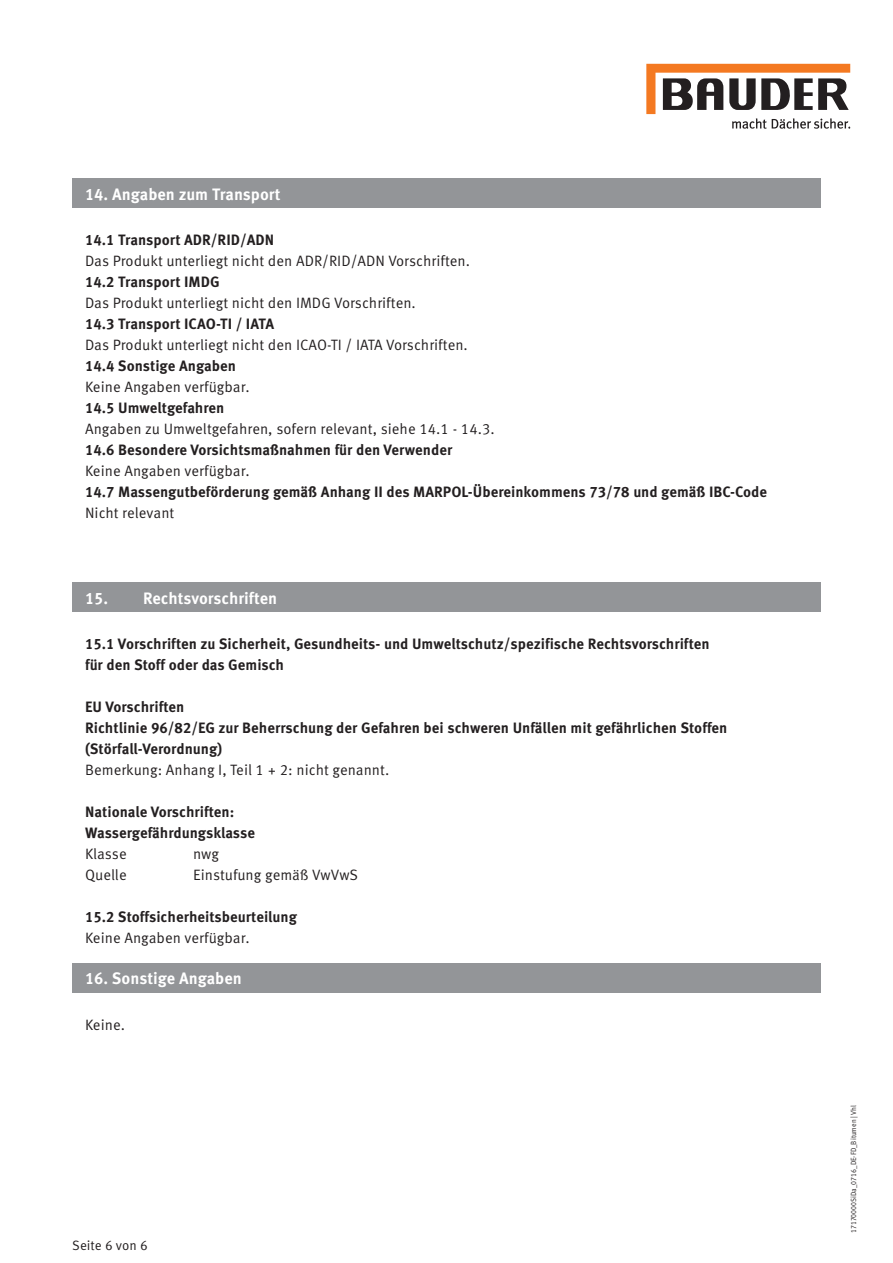
<style>
.page{position:relative;width:893px;height:1263px;background:#fff}
.page>*{position:absolute;margin:0;border:0;box-sizing:border-box;transform-origin:0 0}
.t1{font:700 16.5px "Meta Correspondence Pro";color:#fff}
.t2{font:700 15px/21px "Meta Correspondence Pro";color:#231f20}
.t3{font:15px "Meta Correspondence Pro";color:#231f20}
.t4{font:13.5px "Meta Correspondence Pro";color:#231f20}
.t5{font:7.5px "Meta Correspondence Pro";color:#231f20;scale:.9 1}
</style>
<div class="page">
<svg style="left:646px;top:64px;width:204px;height:65px"></svg>
<div style="left:72px;top:179px;width:749px;height:29px;background:#939598"></div>
<div style="left:72px;top:583px;width:749px;height:29px;background:#939598"></div>
<div style="left:72px;top:963px;width:749px;height:30px;background:#939598"></div>
<p class="t1" style="left:85px;top:181px;width:197px">14. Angaben zum Transport</p>
<p class="t2" style="left:85px;top:229px;width:191px">14.1 Transport ADR/RID/ADN</p>
<p class="t3" style="left:85px;top:250px;width:387px">Das Produkt unterliegt nicht den ADR/RID/ADN Vorschriften.</p>
<p class="t2" style="left:85px;top:271px;width:136px">14.2 Transport IMDG</p>
<p class="t3" style="left:85px;top:292px;width:332px">Das Produkt unterliegt nicht den IMDG Vorschriften.</p>
<p class="t2" style="left:85px;top:313px;width:191px">14.3 Transport ICAO-TI / IATA</p>
<p class="t3" style="left:85px;top:334px;width:384px">Das Produkt unterliegt nicht den ICAO-TI / IATA Vorschriften.</p>
<p class="t2" style="left:85px;top:355px;width:153px">14.4 Sonstige Angaben</p>
<p class="t3" style="left:85px;top:376px;width:166px">Keine Angaben verfügbar.</p>
<p class="t2" style="left:85px;top:397px;width:141px">14.5 Umweltgefahren</p>
<p class="t3" style="left:85px;top:418px;width:411px">Angaben zu Umweltgefahren, sofern relevant, siehe 14.1 - 14.3.</p>
<p class="t2" style="left:85px;top:439px;width:369px">14.6 Besondere Vorsichtsmaßnahmen für den Verwender</p>
<p class="t3" style="left:85px;top:460px;width:166px">Keine Angaben verfügbar.</p>
<p class="t2" style="left:85px;top:481px;width:684px">14.7 Massengutbeförderung gemäß Anhang II des MARPOL-Übereinkommens 73/78 und gemäß IBC-Code</p>
<p class="t3" style="left:85px;top:502px;width:91px">Nicht relevant</p>
<p class="t1" style="left:85px;top:585px;width:194px">15. Rechtsvorschriften</p>
<p class="t2" style="left:85px;top:632px;width:626px">15.1 Vorschriften zu Sicherheit, Gesundheits- und Umweltschutz/spezifische Rechtsvorschriften für den Stoff oder das Gemisch</p>
<p class="t2" style="left:85px;top:695px;width:644px">EU Vorschriften<br>Richtlinie 96/82/EG zur Beherrschung der Gefahren bei schweren Unfällen mit gefährlichen Stoffen (Störfall-Verordnung)</p>
<p class="t3" style="left:85px;top:759px;width:306px">Bemerkung: Anhang I, Teil 1 + 2: nicht genannt.</p>
<p class="t2" style="left:85px;top:800px;width:172px">Nationale Vorschriften:<br>Wassergefährdungsklasse</p>
<p class="t3" style="left:85px;top:843px;width:43px">Klasse</p>
<p class="t3" style="left:193px;top:843px;width:27px">nwg</p>
<p class="t3" style="left:85px;top:864px;width:43px">Quelle</p>
<p class="t3" style="left:193px;top:864px;width:167px">Einstufung gemäß VwVwS</p>
<p class="t2" style="left:85px;top:905px;width:214px">15.2 Stoffsicherheitsbeurteilung</p>
<p class="t3" style="left:85px;top:927px;width:166px">Keine Angaben verfügbar.</p>
<p class="t1" style="left:85px;top:965px;width:158px">16. Sonstige Angaben</p>
<p class="t3" style="left:85px;top:1013px;width:41px">Keine.</p>
<p class="t4" style="left:72px;top:1235px;width:77px">Seite 6 von 6</p>
<p class="t5" style="left:848px;top:1233px;width:144px;rotate:-90deg">17170000SiDa_0716_DE-FD_Bitumen | Vhl</p>
</div>
